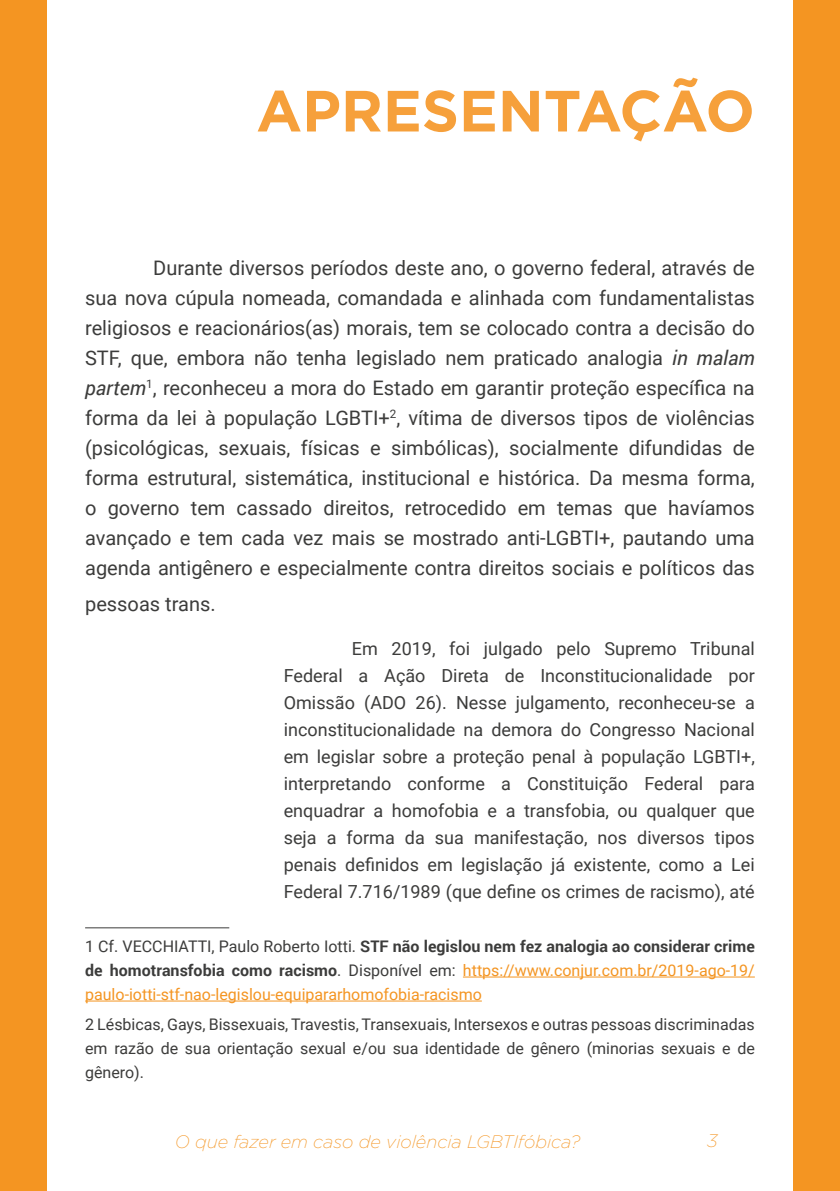
<style>
.page{position:relative;width:840px;height:1191px;background:#fff}
.page>*{position:absolute;margin:0;border:0;box-sizing:border-box;transform-origin:0 0}
.t1{font:700 58px "Gotham";color:#f6a03b}
.t2{font:20px/30px "Roboto";color:#3c3c3b;text-align:justify}
.t3{font:18px/27px "Roboto";color:#3c3c3b;text-align:justify}
.t4{font:italic 200 18px "Gotham";color:#f49522}
.t5{font:16px/24px "Roboto";color:#f49522;text-align:justify}
.t6{font:16px/24px "Roboto";color:#3c3c3b;text-align:justify}
.s1{font-style:italic}
.s2{color:#3c3c3b}
.s3{font-weight:700;color:#3c3c3b}
</style>
<div class="page">
<div style="left:0;top:0;width:47px;height:1191px;background:#f49522"></div>
<div style="left:792px;top:0;width:47px;height:1191px;background:#f49522"></div>
<hr style="left:85px;top:927px;width:144px;height:1px;background:#3c3c3b">
<hr style="left:462px;top:976px;width:292px;height:1px;background:#f49522">
<hr style="left:85px;top:1000px;width:396px;height:1px;background:#f49522">
<h1 class="t1" style="left:256px;top:72px;width:500px">APRESENTAÇÃO</h1>
<p class="t2" style="left:85px;top:252px;width:671px;text-indent:68px">Durante diversos períodos deste ano, o governo federal, através de sua nova cúpula nomeada, comandada e alinhada com fundamentalistas religiosos e reacionários(as) morais, tem se colocado contra a decisão do STF, que, embora não tenha legislado nem praticado analogia <span class="s1">in malam partem</span><sup>1</sup>, reconheceu a mora do Estado em garantir proteção específica na forma da lei à população LGBTI+<sup>2</sup>, vítima de diversos tipos de violências (psicológicas, sexuais, físicas e simbólicas), socialmente difundidas de forma estrutural, sistemática, institucional e histórica. Da mesma forma, o governo tem cassado direitos, retrocedido em temas que havíamos avançado e tem cada vez mais se mostrado anti-LGBTI+, pautando uma agenda antigênero e especialmente contra direitos sociais e políticos das</p>
<p class="t2" style="left:85px;top:588px;width:132px">pessoas trans.</p>
<p class="t3" style="left:283px;top:634px;width:472px;text-indent:68px">Em 2019, foi julgado pelo Supremo Tribunal Federal a Ação Direta de Inconstitucionalidade por Omissão (ADO 26). Nesse julgamento, reconheceu-se a inconstitucionalidade na demora do Congresso Nacional em legislar sobre a proteção penal à população LGBTI+, interpretando conforme a Constituição Federal para enquadrar a homofobia e a transfobia, ou qualquer que seja a forma da sua manifestação, nos diversos tipos penais definidos em legislação já existente, como a Lei Federal 7.716/1989 (que define os crimes de racismo), até</p>
<p class="t5" style="left:85px;top:933px;width:670px"><span class="s2">1 Cf. VECCHIATTI, Paulo Roberto Iotti.</span> <span class="s3">STF não legislou nem fez analogia ao considerar crime de homotransfobia como racismo</span><span class="s2">. Disponível em:</span> https://www.conjur.com.br/2019-ago-19/ paulo-iotti-stf-nao-legislou-equipararhomofobia-racismo</p>
<p class="t6" style="left:85px;top:1011px;width:670px">2 Lésbicas, Gays, Bissexuais, Travestis, Transexuais, Intersexos e outras pessoas discriminadas em razão de sua orientação sexual e/ou sua identidade de gênero (minorias sexuais e de gênero).</p>
<p class="t4" style="left:174px;top:1131px;width:407px">O que fazer em caso de violência LGBTIfóbica?</p>
<p class="t4" style="left:706px;top:1130px;width:12px">3</p>
</div>
